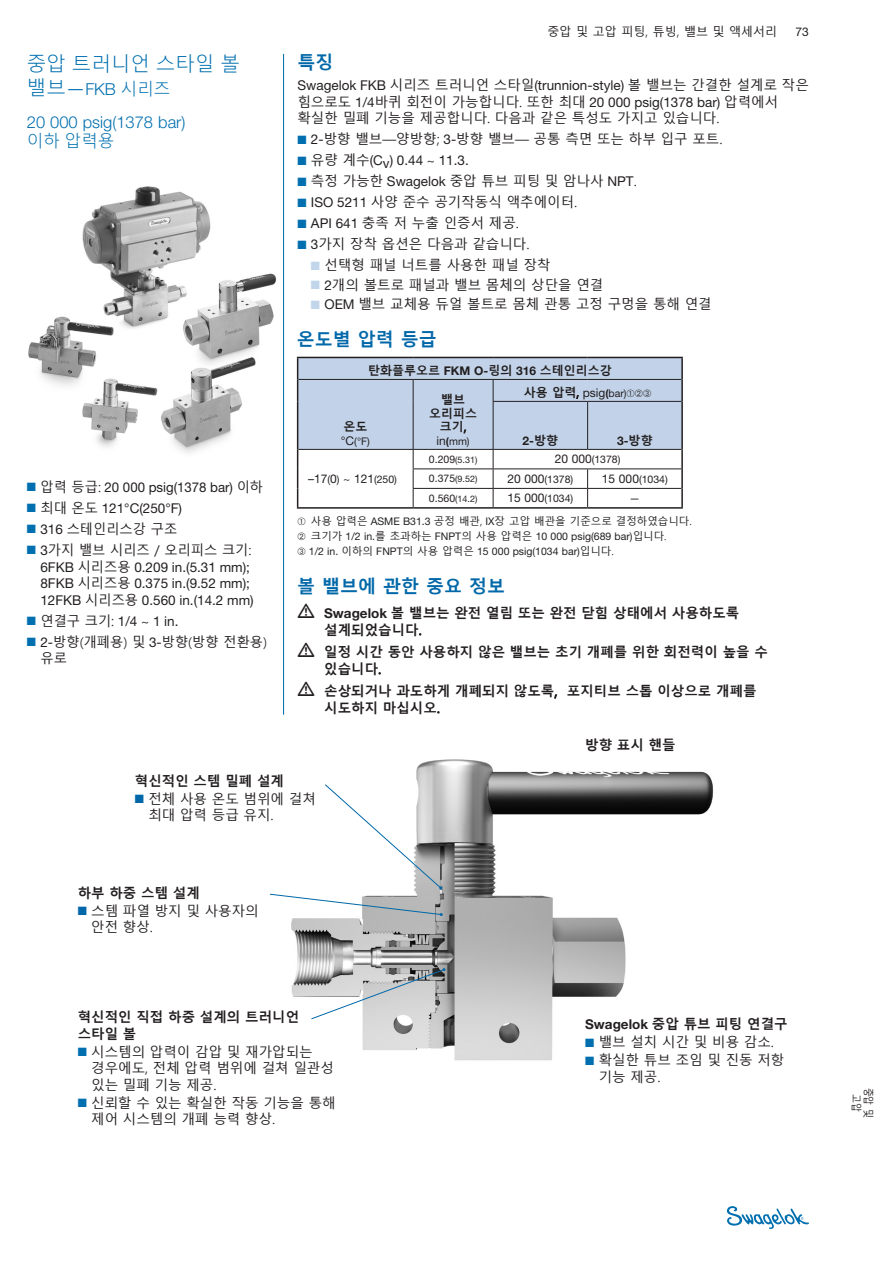
<style>
.page{position:relative;width:893px;height:1263px;background:#fff}
.page>*{position:absolute;margin:0;border:0;box-sizing:border-box;transform-origin:0 0}
.series2{font:300 19.5px "Malgun Gothic";color:#006faf}
.section_hd{font:700 18px "Malgun Gothic";color:#0068a9}
.subtitle{font:300 16.5px/19.5px "Helvetica Neue LT Std";color:#006faf}
.series2-2{font:300 16.5px "Helvetica Neue LT Std";color:#006faf}
.BC_hang{font:13.5px/16.5px "Malgun Gothic";color:#231f20}
.BC_hang-2{font:13.5px/16.5px "Helvetica Neue LT Std";color:#231f20}
.BC{font:13.5px/16.5px "Malgun Gothic";color:#231f20}
.caution{font:700 13.5px/16.5px "Malgun Gothic";color:#231f20}
.BC-2{font:700 13.5px/16.5px "Malgun Gothic";color:#231f20}
.table_hd{font:700 12px/13.5px "Malgun Gothic";color:#231f20;text-align:center}
.t1{font:12px "Malgun Gothic";color:#231f20}
.table_bc{font:12px "Helvetica Neue LT Std";color:#231f20}
.table_hd-2{font:700 12px "Helvetica Neue LT Std";color:#231f20}
.footnotes{font:10.5px "Helvetica Neue LT Std";color:#231f20}
.table_bc-2{font:10.5px "Helvetica Neue LT Std";color:#231f20}
.footnotes-2{font:10.5px "Malgun Gothic";color:#231f20}
.table_hd-3{font:10.5px "Helvetica Neue LT Std";color:#231f20}
.footnotes-3{font:10.5px/12px "Malgun Gothic";color:#231f20;text-align:center;scale:.85 1}
.table_bc-3{font:9px "Helvetica Neue LT Std";color:#231f20}
.s1{font-family:"Malgun Gothic";font-size:19.5px}
.s2{font-size:19.5px}
.s3{font-family:"Malgun Gothic"}
.s4{color:#006faf}
.s5{font-family:"Helvetica Neue LT Std"}
.s6{color:#c1d5eb}
.s7{font-size:12px}
.s8{font-weight:400}
.s9{font-weight:700}
.s10{font-family:"Helvetica Neue LT Std";font-weight:400}
.s11{font-family:"Helvetica Neue LT Std";font-size:10.5px}
.s12{font-family:"Helvetica Neue LT Std";font-weight:400;font-size:10.5px}
.s13{font-size:10.5px}
.s14{color:#0068a9}
</style>
<div class="page">
<svg style="left:727px;top:1206px;width:82px;height:23px"></svg>
<img style="left:28px;top:186px;width:249px;height:267px">
<hr style="left:283px;top:54px;width:1px;height:661px;background:#0068a9">
<img style="left:291px;top:759px;width:422px;height:302px">
<svg style="left:310px;top:968px;width:135px;height:52px"></svg>
<svg style="left:269px;top:784px;width:174px;height:132px"></svg>
<hr style="left:297px;top:507px;width:116px;height:2px;background:#231f20">
<svg style="left:297px;top:357px;width:386px;height:150px"></svg>
<hr style="left:413px;top:507px;width:80px;height:2px;background:#231f20">
<hr style="left:493px;top:507px;width:95px;height:2px;background:#231f20">
<hr style="left:588px;top:507px;width:95px;height:2px;background:#231f20">
<p class="series2" style="left:27px;top:52px;width:215px">중압 트러니언 스타일 볼</p>
<p class="series2-2" style="left:27px;top:79px;width:145px"><span class="s1">밸브</span><span class="s2">—</span>FKB <span class="s3">시리즈</span></p>
<p class="subtitle" style="left:27px;top:112px;width:160px">20 000 psig(1378 bar) <span class="s3">이하 압력용</span></p>
<p class="BC_hang-2" style="left:27px;top:479px;width:238px"><span class="s4">■</span> <span class="s3">압력 등급:</span> 20 000 psig(1378 bar) <span class="s3">이하</span></p>
<p class="BC_hang-2" style="left:27px;top:500px;width:157px"><span class="s4">■</span> <span class="s3">최대 온도</span> 121°C(250°F)</p>
<p class="BC_hang" style="left:27px;top:521px;width:152px"><span class="s4">■</span> <span class="s5">316</span> 스테인리스강 구조</p>
<p class="BC_hang-2" style="left:40px;top:542px;width:215px;text-indent:-14px"><span class="s4">■</span> 3<span class="s3">가지 밸브 시리즈 / 오리피스 크기:<br></span>6FKB <span class="s3">시리즈용</span> 0.209 in.(5.31 mm);<br>8FKB <span class="s3">시리즈용</span> 0.375 in.(9.52 mm);<br>12FKB <span class="s3">시리즈용</span> 0.560 in.(14.2 mm)</p>
<p class="BC_hang-2" style="left:27px;top:612px;width:153px"><span class="s4">■</span> <span class="s3">연결구 크기:</span> 1/4 ~ 1 in.</p>
<p class="BC_hang" style="left:40px;top:634px;width:228px;text-indent:-14px"><span class="s4">■</span> <span class="s5">2-</span>방향(개폐용) 및 <span class="s5">3-</span>방향(방향 전환용) 유로</p>
<p class="t1" style="left:547px;top:25px;width:231px">중압 및 고압 피팅, 튜빙, 밸브 및 액세서리</p>
<p class="table_bc" style="left:796px;top:25px;width:15px">73</p>
<p class="section_hd" style="left:297px;top:52px;width:37px">특징</p>
<p class="BC" style="left:297px;top:78px;width:513px"><span class="s5">Swagelok FKB</span> 시리즈 트러니언 스타일<span class="s5">(trunnion-style)</span> 볼 밸브는 간결한 설계로 작은 힘으로도 <span class="s5">1/4</span>바퀴 회전이 가능합니다. 또한 최대 <span class="s5">20 000 psig(1378 bar)</span> 압력에서 확실한 밀폐 기능을 제공합니다. 다음과 같은 특성도 가지고 있습니다.</p>
<p class="BC_hang" style="left:297px;top:132px;width:426px"><span class="s4">■</span> <span class="s5">2-</span>방향 밸브—양방향; <span class="s5">3-</span>방향 밸브— 공통 측면 또는 하부 입구 포트.</p>
<p class="BC_hang-2" style="left:297px;top:152px;width:173px"><span class="s4">■</span> <span class="s3">유량 계수</span>(Cv) 0.44 ~ 11.3.</p>
<p class="BC_hang" style="left:297px;top:174px;width:341px"><span class="s4">■</span> 측정 가능한 <span class="s5">Swagelok</span> 중압 튜브 피팅 및 암나사 <span class="s5">NPT</span>.</p>
<p class="BC_hang" style="left:297px;top:195px;width:281px"><span class="s4">■</span> <span class="s5">ISO 5211</span> 사양 준수 공기작동식 액추에이터.</p>
<p class="BC_hang" style="left:297px;top:216px;width:223px"><span class="s4">■</span> <span class="s5">API 641</span> 충족 저 누출 인증서 제공.</p>
<p class="BC_hang" style="left:297px;top:237px;width:233px"><span class="s4">■</span> <span class="s5">3</span>가지 장착 옵션은 다음과 같습니다.</p>
<p class="BC_hang" style="left:311px;top:258px;width:241px"><span class="s6">■</span> 선택형 패널 너트를 사용한 패널 장착</p>
<p class="BC_hang" style="left:311px;top:277px;width:294px"><span class="s6">■</span> <span class="s5">2</span>개의 볼트로 패널과 밸브 몸체의 상단을 연결</p>
<p class="BC_hang" style="left:311px;top:297px;width:402px"><span class="s6">■</span> <span class="s5">OEM</span> 밸브 교체용 듀얼 볼트로 몸체 관통 고정 구멍을 통해 연결</p>
<p class="section_hd" style="left:297px;top:329px;width:141px">온도별 압력 등급</p>
<p class="table_hd" style="left:368px;top:364px;width:245px">탄화플루오르 <span class="s5">FKM O-</span>링의 <span class="s5">316</span> 스테인리스강</p>
<p class="table_hd" style="left:343px;top:420px;width:25px">온도</p>
<p class="table_hd-3" style="left:341px;top:435px;width:31px"><span class="s7">°C</span>(°F)</p>
<p class="table_hd" style="left:429px;top:393px;width:49px">밸브 오리피스 크기<span class="s8">,</span></p>
<p class="table_hd-3" style="left:437px;top:435px;width:35px"><span class="s7">in</span><span class="s9">(</span>mm)</p>
<p class="table_hd" style="left:524px;top:386px;width:129px">사용 압력<span class="s8">,</span> <span class="s10">psig</span><span class="s11">(</span><span class="s12">bar)</span>➀➁➂</p>
<p class="table_hd-2" style="left:523px;top:433px;width:37px">2-<span class="s3">방향</span></p>
<p class="table_hd-2" style="left:617px;top:433px;width:37px">3-<span class="s3">방향</span></p>
<p class="table_bc-3" style="left:429px;top:454px;width:50px"><span class="s13">0.209</span>(5.31)</p>
<p class="table_bc-2" style="left:555px;top:453px;width:67px"><span class="s7">20 000</span>(1378)</p>
<p class="table_bc-3" style="left:429px;top:474px;width:50px"><span class="s13">0.375</span>(9.52)</p>
<p class="table_bc-2" style="left:507px;top:473px;width:67px"><span class="s7">20 000</span>(1378)</p>
<p class="table_bc-2" style="left:602px;top:473px;width:67px"><span class="s7">15 000</span>(1034)</p>
<p class="table_bc-3" style="left:429px;top:493px;width:50px"><span class="s13">0.560</span>(14.2)</p>
<p class="table_bc-2" style="left:507px;top:492px;width:67px"><span class="s7">15 000</span>(1034)</p>
<p class="table_bc-2" style="left:630px;top:492px;width:12px">—</p>
<p class="footnotes-2" style="left:297px;top:515px;width:396px">➀ 사용 압력은 <span class="s5">ASME B31.3</span> 공정 배관, <span class="s5">IX</span>장 고압 배관을 기준으로 결정하였습니다.</p>
<p class="footnotes" style="left:297px;top:530px;width:370px">➁ <span class="s3">크기가</span> 1/2 in.<span class="s3">를 초과하는</span> FNPT<span class="s3">의 사용 압력은</span> 10 000 psig(689 bar)<span class="s3">입니다.</span></p>
<p class="footnotes" style="left:297px;top:545px;width:318px">➂ 1/2 in. <span class="s3">이하의</span> FNPT<span class="s3">의 사용 압력은</span> 15 000 psig(1034 bar)<span class="s3">입니다.</span></p>
<p class="table_bc" style="left:308px;top:471px;width:90px">–17<span class="s13">(</span>0<span class="s13">)</span> ~ 121<span class="s13">(250)</span></p>
<p class="section_hd" style="left:297px;top:576px;width:209px">볼 밸브에 관한 중요 정보</p>
<p class="caution" style="left:324px;top:605px;width:417px;text-indent:-27px">• <span class="s5">Swagelok</span> 볼 밸브는 완전 열림 또는 완전 닫힘 상태에서 사용하도록 설계되었습니다<span class="s8">.</span></p>
<p class="caution" style="left:324px;top:644px;width:445px;text-indent:-27px">• 일정 시간 동안 사용하지 않은 밸브는 초기 개폐를 위한 회전력이 높을 수 있습니다<span class="s8">.</span></p>
<p class="caution" style="left:324px;top:683px;width:434px;text-indent:-27px">• 손상되거나 과도하게 개폐되지 않도록<span class="s8">,</span> 포지티브 스톱 이상으로 개폐를 시도하지 마십시오<span class="s8">.</span></p>
<p class="BC-2" style="left:585px;top:737px;width:92px">방향 표시 핸들</p>
<p class="BC-2" style="left:135px;top:773px;width:151px">혁신적인 스템 밀폐 설계</p>
<p class="BC" style="left:148px;top:791px;width:169px;text-indent:-14px"><span class="s14">■</span> 전체 사용 온도 범위에 걸쳐 최대 압력 등급 유지.</p>
<p class="BC-2" style="left:78px;top:885px;width:124px">하부 하중 스템 설계</p>
<p class="BC" style="left:91px;top:903px;width:169px;text-indent:-14px"><span class="s14">■</span> 스템 파열 방지 및 사용자의 안전 향상.</p>
<p class="BC-2" style="left:78px;top:1009px;width:223px">혁신적인 직접 하중 설계의 트러니언 스타일 볼</p>
<p class="BC_hang" style="left:91px;top:1044px;width:244px;text-indent:-14px"><span class="s4">■</span> 시스템의 압력이 감압 및 재가압되는 경우에도, 전체 압력 범위에 걸쳐 일관성 있는 밀폐 기능 제공.</p>
<p class="BC_hang" style="left:91px;top:1095px;width:246px;text-indent:-14px"><span class="s4">■</span> 신뢰할 수 있는 확실한 작동 기능을 통해 제어 시스템의 개폐 능력 향상.</p>
<p class="BC-2" style="left:585px;top:1016px;width:204px"><span class="s5">Swagelok</span> 중압 튜브 피팅 연결구</p>
<p class="BC_hang" style="left:585px;top:1034px;width:190px"><span class="s4">■</span> 밸브 설치 시간 및 비용 감소.</p>
<p class="BC_hang" style="left:599px;top:1052px;width:187px;text-indent:-14px"><span class="s4">■</span> 확실한 튜브 조임 및 진동 저항 기능 제공.</p>
<p class="footnotes-3" style="left:874px;top:1087px;width:37px;rotate:90deg">중압 및 고압</p>
</div>
